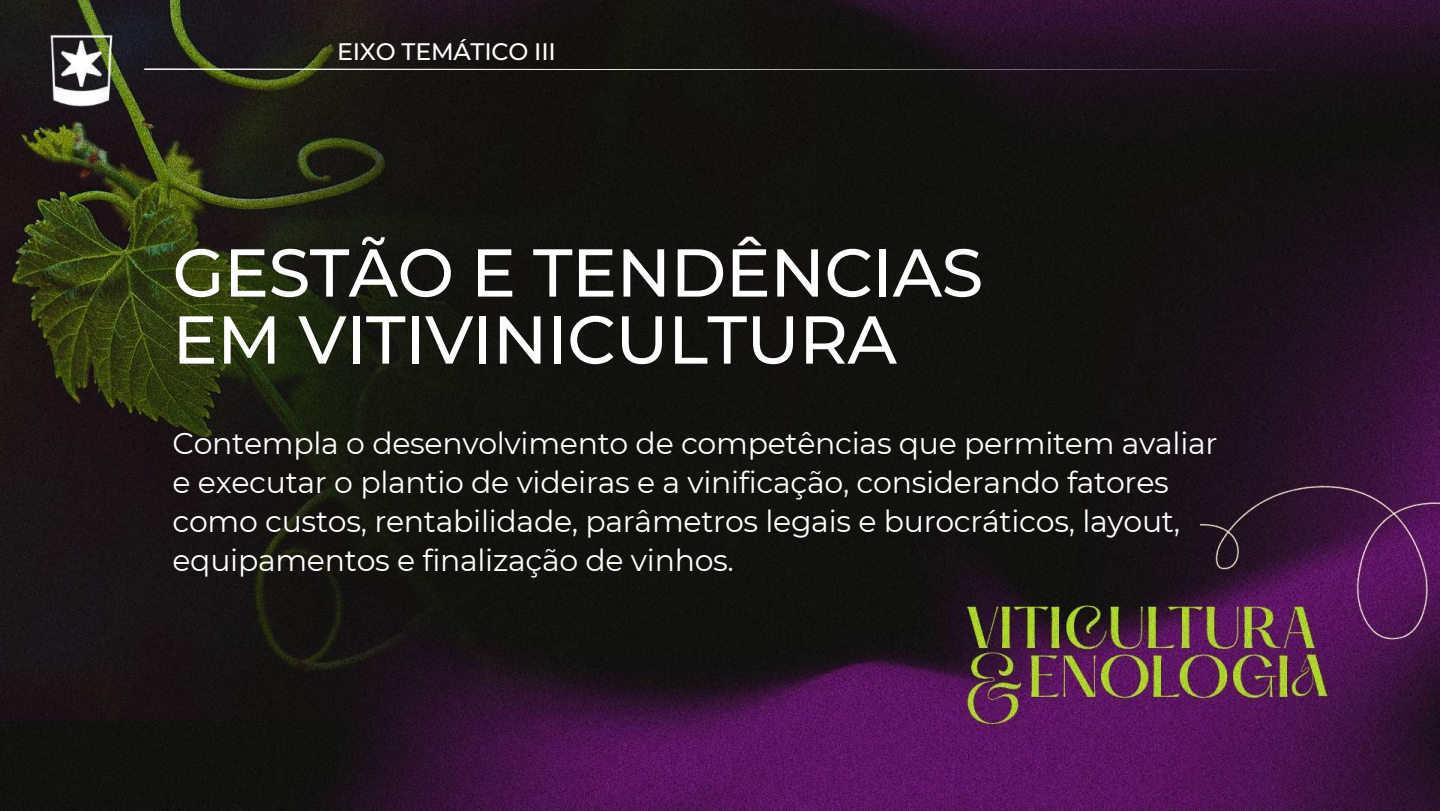
<style>
.page{position:relative;width:1440px;height:811px;background:#fff}
.page>*{position:absolute;margin:0;border:0;box-sizing:border-box;transform-origin:0 0}
.t1{font:500 67.5px/66.9px "Montserrat";letter-spacing:-.01em;color:#fff}
.t2{font:30px/38.8px "Montserrat";letter-spacing:-.01em;color:#fff}
.t3{font:500 23.77px "Montserrat";letter-spacing:-.01em;color:#fff}
</style>
<div class="page">
<img style="left:0;top:0;width:1440px;height:810px">
<svg style="left:144px;top:68px;width:1152px;height:2px;background:#6f6b6d"></svg>
<img style="left:32px;top:24px;width:86px;height:84px">
<p class="t3" style="left:337px;top:37px;width:220px">EIXO TEMÁTICO III</p>
<h1 class="t1" style="left:172px;top:239px;width:812px">GESTÃO E TENDÊNCIAS<br>EM VITIVINICULTURA</h1>
<p class="t2" style="left:172px;top:423px;width:1047px">Contempla o desenvolvimento de competências que permitem avaliar e executar o plantio de videiras e a vinificação, considerando fatores como custos, rentabilidade, parâmetros legais e burocráticos, layout, equipamentos e finalização de vinhos.</p>
</div>
